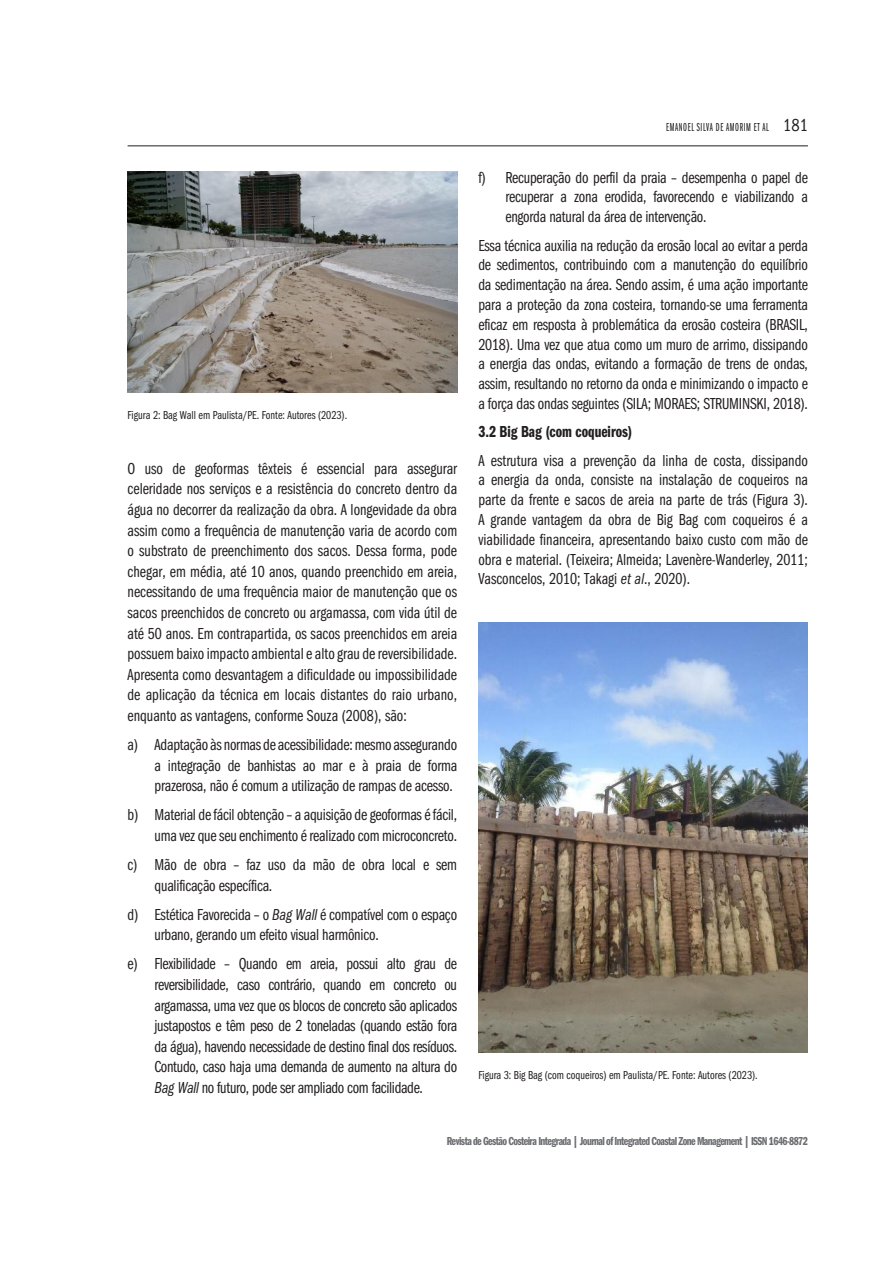
<style>
.page{position:relative;width:893px;height:1263px;background:#fff}
.page>*{position:absolute;margin:0;border:0;box-sizing:border-box;transform-origin:0 0}
.Corpo{font:16.5px/20.5px "ITC Franklin Gothic Std Bk Cp";letter-spacing:-.015em;color:#231f20;text-align:justify}
._1_1{font:16.5px "ITC Franklin Gothic Std Dm Cp";color:#231f20}
.Legenda{font:12px "ITC Franklin Gothic Std Bk Cp";color:#231f20}
.t1{font:12px "ITC Franklin Gothic Std Dm Cp";letter-spacing:-.05em;color:#6c6d70}
.t2{font:12px "ITC Franklin Gothic Std Bk X Cp";color:#231f20;scale:.9 1}
.s1{font-family:"ITC Franklin Gothic Std Bk Cp It"}
.s2{font-family:"ITC Franklin Gothic Std";font-stretch:condensed;font-size:18px}
</style>
<div class="page">
<hr style="left:128px;top:145px;width:680px;height:1px;background:#231f20">
<img style="left:128px;top:171px;width:329px;height:221px">
<img style="left:478px;top:622px;width:330px;height:431px">
<p class="Legenda" style="left:128px;top:409px;width:221px">Figura 2: Bag Wall em Paulista/PE. Fonte: Autores (2023).</p>
<p class="Corpo" style="left:128px;top:458px;width:331px">O uso de geoformas têxteis é essencial para assegurar celeridade nos serviços e a resistência do concreto dentro da água no decorrer da realização da obra. A longevidade da obra assim como a frequência de manutenção varia de acordo com o substrato de preenchimento dos sacos. Dessa forma, pode chegar, em média, até 10 anos, quando preenchido em areia, necessitando de uma frequência maior de manutenção que os sacos preenchidos de concreto ou argamassa, com vida útil de até 50 anos. Em contrapartida, os sacos preenchidos em areia possuem baixo impacto ambiental e alto grau de reversibilidade.<br>Apresenta como desvantagem a dificuldade ou impossibilidade de aplicação da técnica em locais distantes do raio urbano, enquanto as vantagens, conforme Souza (2008), são:</p>
<p class="Corpo" style="left:155px;top:734px;width:304px;text-indent:-27px">a) Adaptação às normas de acessibilidade: mesmo assegurando a integração de banhistas ao mar e à praia de forma prazerosa, não é comum a utilização de rampas de acesso.</p>
<p class="Corpo" style="left:128px;top:805px;width:331px;text-align:right">b) Material de fácil obtenção – a aquisição de geoformas é fácil, uma vez que seu enchimento é realizado com microconcreto.</p>
<p class="Corpo" style="left:155px;top:854px;width:304px;text-indent:-27px">c) Mão de obra – faz uso da mão de obra local e sem qualificação específica.</p>
<p class="Corpo" style="left:155px;top:904px;width:304px;text-indent:-27px">d) Estética Favorecida – o <span class="s1">Bag Wall</span> é compatível com o espaço urbano, gerando um efeito visual harmônico.</p>
<p class="Corpo" style="left:155px;top:954px;width:304px;text-indent:-27px">e) Flexibilidade – Quando em areia, possui alto grau de reversibilidade, caso contrário, quando em concreto ou argamassa, uma vez que os blocos de concreto são aplicados justapostos e têm peso de 2 toneladas (quando estão fora da água), havendo necessidade de destino final dos resíduos.<br>Contudo, caso haja uma demanda de aumento na altura do <span class="s1">Bag Wall</span> no futuro, pode ser ampliado com facilidade.</p>
<p class="t2" style="left:666px;top:121px;width:10px">EMANOEL</p>
<p class="t2" style="left:697px;top:121px;width:43px">SILVA DE AMORIM</p>
<p class="t2" style="left:754px;top:121px;width:62px">ET AL <span class="s2">181</span></p>
<p class="Corpo" style="left:505px;top:168px;width:304px;line-height:19.8px;text-indent:-27px">f) Recuperação do perfil da praia – desempenha o papel de recuperar a zona erodida, favorecendo e viabilizando a engorda natural da área de intervenção.</p>
<p class="Corpo" style="left:478px;top:236px;width:331px;line-height:19.8px">Essa técnica auxilia na redução da erosão local ao evitar a perda de sedimentos, contribuindo com a manutenção do equilíbrio da sedimentação na área. Sendo assim, é uma ação importante para a proteção da zona costeira, tornando-se uma ferramenta eficaz em resposta à problemática da erosão costeira (BRASIL, 2018). Uma vez que atua como um muro de arrimo, dissipando a energia das ondas, evitando a formação de trens de ondas, assim, resultando no retorno da onda e minimizando o impacto e a força das ondas seguintes (SILA; MORAES; STRUMINSKI, 2018).</p>
<p class="_1_1" style="left:478px;top:423px;width:155px">3.2 Big Bag (com coqueiros)</p>
<p class="Corpo" style="left:478px;top:451px;width:331px;line-height:19.8px">A estrutura visa a prevenção da linha de costa, dissipando a energia da onda, consiste na instalação de coqueiros na parte da frente e sacos de areia na parte de trás (Figura 3).<br>A grande vantagem da obra de Big Bag com coqueiros é a viabilidade financeira, apresentando baixo custo com mão de obra e material. (Teixeira; Almeida; Lavenère-Wanderley, 2011; Vasconcelos, 2010; Takagi <span class="s1">et al</span>., 2020).</p>
<p class="Legenda" style="left:478px;top:1068px;width:281px">Figura 3: Big Bag (com coqueiros) em Paulista/PE. Fonte: Autores (2023).</p>
<p class="t1" style="left:447px;top:1134px;width:363px">Revista de Gestão Costeira Integrada | Journal of Integrated Coastal Zone Management | ISSN 1646-8872</p>
</div>
